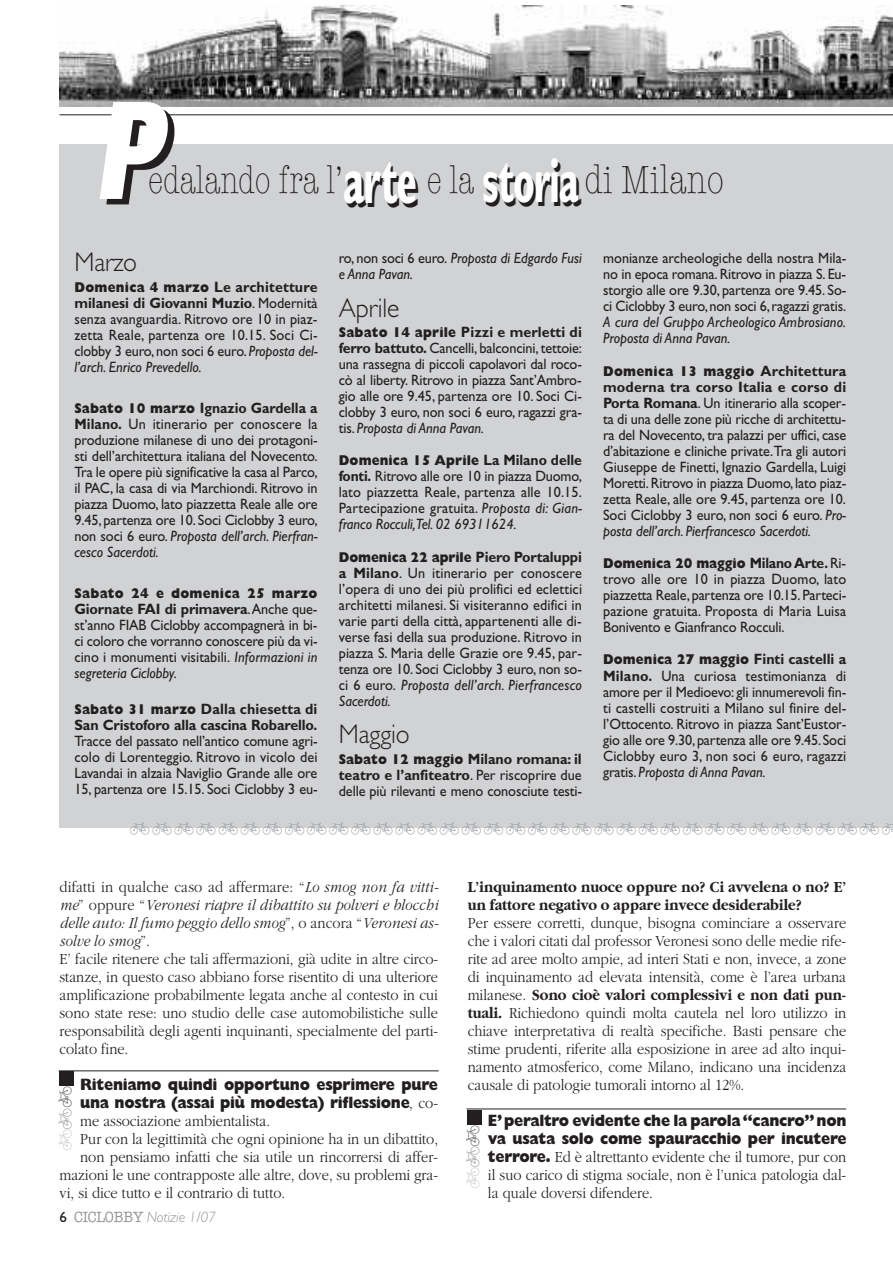
<style>
.page{position:relative;width:893px;height:1263px;background:#fff}
.page>*{position:absolute;margin:0;border:0;box-sizing:border-box;transform-origin:0 0}
.t1{font:800 142.05px "Gill Sans";color:#231f20;scale:.66 1}
.t2{font:700 condensed 64.05px "Gill Sans";letter-spacing:-.03em;color:#231f20;scale:.66 1}
.t3{font:300 condensed 39.6px "American Typewriter";color:#231f20}
.t4{font:300 condensed 38.25px "American Typewriter";color:#231f20;scale:.95 1}
.t5{font:300 27px "Gill Sans";letter-spacing:-.005em;color:#231f20;scale:.95 1}
.t6{font:800 16.5px/18px "Gill Sans";letter-spacing:-.02em;color:#231f20;scale:.9 1}
.t7{font:300 16.05px/18px "Garamond";color:#231f20;text-align:justify;scale:.9 1}
.t8{font:700 16.05px/18px "Garamond";color:#231f20;scale:.9 1}
.t9{font:15px/16px "Gill Sans";letter-spacing:-.01em;color:#231f20;text-align:justify;scale:.95 1}
.t10{font:italic 15px/16px "Gill Sans";color:#231f20;scale:.95 1}
.t11{font:700 15px/16px "Gill Sans";letter-spacing:-.01em;color:#231f20;scale:.95 1}
.t12{font:italic 300 15px "Gill Sans";letter-spacing:-.01em;color:#939598}
.t13{font:800 14.25px "Gill Sans";letter-spacing:.01em;color:#231f20;scale:.9 1}
.s1{font-size:67.35px}
.s2{font-size:38.25px}
.s3{font-size:38.25px;color:#d1d2d4}
.s4{font-weight:700;font-size:15px}
.s5{font-weight:700}
.s6{font-style:italic}
.s7{font-weight:800;font-size:14.25px}
.s8{font-style:normal}
.s9{font-weight:400;font-size:15px}
.s10{font-family:"Garamond";font-weight:300;font-size:16.05px}
.s11{font-weight:400;font-style:normal;color:#231f20}
.s12{font-family:"American Typewriter";font-weight:500;font-style:normal}
.s13{font-family:"Gill Sans";font-weight:800;font-size:16.5px}
</style>
<div class="page">
<img style="left:60px;top:6px;width:833px;height:100px">
<hr style="left:60px;top:114px;width:833px;height:1px;background:#231f20">
<div style="left:60px;top:145px;width:833px;height:683px;background:#d1d2d4"></div>
<hr style="left:59px;top:1070px;width:380px;height:1px;background:#231f20">
<div style="left:59px;top:1071px;width:15px;height:15px;background:#231f20"></div>
<hr style="left:466px;top:1109px;width:380px;height:1px;background:#231f20">
<div style="left:467px;top:1109px;width:14px;height:15px;background:#231f20"></div>
<h1 class="t1" style="left:100px;top:103px;width:99px">P</h1>
<h2 class="t2" style="left:346px;top:160px;width:359px"><span class="s1">arte</span> storia</h2>
<h3 class="t4" style="left:148px;top:165px;width:207px">edalando fra l’</h3>
<h3 class="t3" style="left:427px;top:164px;width:299px"><span class="s2">e la</span><span class="s3">st oria</span> di Milano</h3>
<h3 class="t5" style="left:74px;top:252px;width:67px">Marzo</h3>
<p class="t13" style="left:74px;top:281px;width:272px">Domenica 4 marzo <span class="s4">Le architetture</span></p>
<p class="t9" style="left:74px;top:296px;width:257px"><span class="s5">milanesi di Giovanni Muzio</span>. Modernità senza avanguardia. Ritrovo ore 10 in piaz&shy;zetta Reale, partenza ore 10.15. Soci Ci&shy;clobby 3 euro,non soci 6 euro. <span class="s6">Proposta del&shy;l’arch. Enrico Prevedello.</span></p>
<p class="t9" style="left:74px;top:401px;width:258px"><span class="s7">Sabato 10 marzo</span> <span class="s5">Ignazio Gardella a Milano.</span> Un itinerario per conoscere la produzione milanese di uno dei protagoni&shy;sti dell’architettura italiana del Novecento.<br>Tra le opere più significative la casa al Parco, il PAC, la casa di via Marchiondi. Ritrovo in piazza Duomo, lato piazzetta Reale alle ore 9.45,partenza ore 10.Soci Ciclobby 3 euro, non soci 6 euro. <span class="s6">Proposta dell’arch. Pierfran&shy;cesco Sacerdoti.</span></p>
<p class="t13" style="left:74px;top:587px;width:271px">Sabato 24 e domenica 25 marzo</p>
<p class="t9" style="left:74px;top:602px;width:257px"><span class="s5">Giornate FAI di primavera</span>.Anche que&shy;st’anno FIAB Ciclobby accompagnerà in bi&shy;ci coloro che vorranno conoscere più da vi&shy;cino i monumenti visitabili. <span class="s6">Informazioni in segreteria Ciclobby.</span></p>
<p class="t11" style="left:74px;top:702px;width:257px"><span class="s7">Sabato 31 marzo</span> Dalla chiesetta di<br>San Cristoforo alla cascina Robarello.</p>
<p class="t9" style="left:74px;top:735px;width:257px">Tracce del passato nell’antico comune agri&shy;colo di Lorenteggio. Ritrovo in vicolo dei Lavandai in alzaia Naviglio Grande alle ore 15, partenza ore 15.15. Soci Ciclobby 3 eu-</p>
<p class="t10" style="left:339px;top:251px;width:257px"><span class="s8">ro, non soci 6 euro.</span> Proposta di Edgardo Fusi e Anna Pavan.</p>
<h3 class="t5" style="left:339px;top:297px;width:65px">Aprile</h3>
<p class="t9" style="left:339px;top:325px;width:257px"><span class="s7">Sabato 14 aprile</span> <span class="s5">Pizzi e merletti di ferro battuto.</span> Cancelli, balconcini, tettoie: una rassegna di piccoli capolavori dal roco&shy;cò al liberty. Ritrovo in piazza Sant’Ambro&shy;gio alle ore 9.45, partenza ore 10. Soci Ci&shy;clobby 3 euro, non soci 6 euro, ragazzi gra&shy;tis. <span class="s6">Proposta di Anna Pavan.</span></p>
<p class="t13" style="left:339px;top:455px;width:272px">Domenica 15 Aprile <span class="s4">La Milano delle</span></p>
<p class="t9" style="left:339px;top:470px;width:257px"><span class="s5">fonti.</span> Ritrovo alle ore 10 in piazza Duomo, lato piazzetta Reale, partenza alle 10.15.<br>Partecipazione gratuita. <span class="s6">Proposta di: Gian&shy;franco Rocculi,Tel. 02 69311624.</span></p>
<p class="t13" style="left:339px;top:551px;width:272px">Domenica 22 aprile <span class="s4">Piero Portaluppi</span></p>
<p class="t9" style="left:339px;top:566px;width:258px"><span class="s5">a Milano</span>. Un itinerario per conoscere l’opera di uno dei più prolifici ed eclettici architetti milanesi. Si visiteranno edifici in varie parti della città, appartenenti alle di&shy;verse fasi della sua produzione. Ritrovo in piazza S. Maria delle Grazie ore 9.45, par&shy;tenza ore 10. Soci Ciclobby 3 euro, non so&shy;ci 6 euro. <span class="s6">Proposta dell’arch. Pierfrancesco Sacerdoti.</span></p>
<h3 class="t5" style="left:339px;top:724px;width:76px">Maggio</h3>
<p class="t9" style="left:339px;top:752px;width:258px"><span class="s7">Sabato 12 maggio</span> <span class="s5">Milano romana: il teatro e l’anfiteatro</span>. Per riscoprire due delle più rilevanti e meno conosciute testi-</p>
<p class="t9" style="left:603px;top:251px;width:257px">monianze archeologiche della nostra Mila&shy;no in epoca romana. Ritrovo in piazza S. Eu&shy;storgio alle ore 9.30, partenza ore 9.45. So&shy;ci Ciclobby 3 euro,non soci 6,ragazzi gratis.</p>
<p class="t10" style="left:603px;top:316px;width:257px">A cura del Gruppo Archeologico Ambrosiano.<br>Proposta di Anna Pavan.</p>
<p class="t13" style="left:603px;top:365px;width:272px">Domenica 13 maggio <span class="s4">Architettura</span></p>
<p class="t9" style="left:603px;top:380px;width:258px"><span class="s5">moderna tra corso Italia e corso di Porta Romana</span>. Un itinerario alla scoper&shy;ta di una delle zone più ricche di architettu&shy;ra del Novecento, tra palazzi per uffici, case d’abitazione e cliniche private.Tra gli autori Giuseppe de Finetti, Ignazio Gardella, Luigi Moretti.Ritrovo in piazza Duomo,lato piaz&shy;zetta Reale, alle ore 9.45, partenza ore 10.<br>Soci Ciclobby 3 euro, non soci 6 euro. <span class="s6">Pro&shy;posta dell’arch. Pierfrancesco Sacerdoti.</span></p>
<p class="t13" style="left:603px;top:558px;width:272px">Domenica 20 maggio <span class="s4">Milano Arte.</span><span class="s9">Ri-</span></p>
<p class="t9" style="left:603px;top:572px;width:257px">trovo alle ore 10 in piazza Duomo, lato piazzetta Reale,partenza ore 10.15.Parteci&shy;pazione gratuita. Proposta di Maria Luisa Bonivento e Gianfranco Rocculi.</p>
<p class="t13" style="left:603px;top:654px;width:272px">Domenica 27 maggio <span class="s4">Finti castelli a</span></p>
<p class="t9" style="left:603px;top:669px;width:258px"><span class="s5">Milano.</span> Una curiosa testimonianza di amore per il Medioevo: gli innumerevoli fin&shy;ti castelli costruiti a Milano sul finire del&shy;l’Ottocento. Ritrovo in piazza Sant’Eustor&shy;gio alle ore 9.30,partenza alle ore 9.45.Soci Ciclobby euro 3, non soci 6 euro, ragazzi gratis. <span class="s6">Proposta di Anna Pavan.</span></p>
<p class="t7" style="left:60px;top:877px;width:423px;text-align:left">difatti in qualche caso ad affermare: “<span class="s6">Lo smog non fa vitti&shy;me</span>” oppure “<span class="s6">Veronesi riapre il dibattito su polveri e blocchi delle auto: Il fumo peggio dello smog</span>”, o ancora “<span class="s6">Veronesi as&shy;solve lo smog</span>”.<br>E’ facile ritenere che tali affermazioni, già udite in altre circo&shy;stanze, in questo caso abbiano forse risentito di una ulteriore amplificazione probabilmente legata anche al contesto in cui sono state rese: uno studio delle case automobilistiche sulle responsabilità degli agenti inquinanti, specialmente del parti&shy;colato fine.</p>
<p class="t6" style="left:80px;top:1077px;width:399px">Riteniamo quindi opportuno esprimere pure una nostra (assai più modesta) riflessione<span class="s10">, co-</span></p>
<p class="t7" style="left:80px;top:1111px;width:213px">me associazione ambientalista.</p>
<p class="t7" style="left:80px;top:1129px;width:399px">Pur con la legittimità che ogni opinione ha in un dibattito,</p>
<p class="t7" style="left:80px;top:1147px;width:399px">non pensiamo infatti che sia utile un rincorrersi di affer-</p>
<p class="t7" style="left:60px;top:1165px;width:422px">mazioni le une contrapposte alle altre, dove, su problemi gra-</p>
<p class="t7" style="left:60px;top:1183px;width:252px">vi, si dice tutto e il contrario di tutto.</p>
<p class="t12" style="left:60px;top:1211px;width:158px"><span class="s11">6</span> <span class="s12">CICLOBBY</span> Notizie 1/07</p>
<p class="t8" style="left:468px;top:877px;width:422px">L’inquinamento nuoce oppure no? Ci avvelena o no? E’ un fattore negativo o appare invece desiderabile?</p>
<p class="t7" style="left:468px;top:913px;width:422px">Per essere corretti, dunque, bisogna cominciare a osservare che i valori citati dal professor Veronesi sono delle medie rife&shy;rite ad aree molto ampie, ad interi Stati e non, invece, a zone di inquinamento ad elevata intensità, come è l’area urbana milanese. <span class="s5">Sono cioè valori complessivi e non dati pun&shy;tuali.</span> Richiedono quindi molta cautela nel loro utilizzo in chiave interpretativa di realtà specifiche. Basti pensare che stime prudenti, riferite alla esposizione in aree ad alto inqui&shy;namento atmosferico, come Milano, indicano una incidenza causale di patologie tumorali intorno al 12%.</p>
<p class="t6" style="left:488px;top:1113px;width:400px">E’peraltro evidente che la parola “cancro”non va usata solo come spauracchio per incutere</p>
<p class="t7" style="left:488px;top:1147px;width:400px"><span class="s13">terrore.</span> Ed è altrettanto evidente che il tumore, pur con il suo carico di stigma sociale, non è l’unica patologia dal&shy;la quale doversi difendere.</p>
</div>
